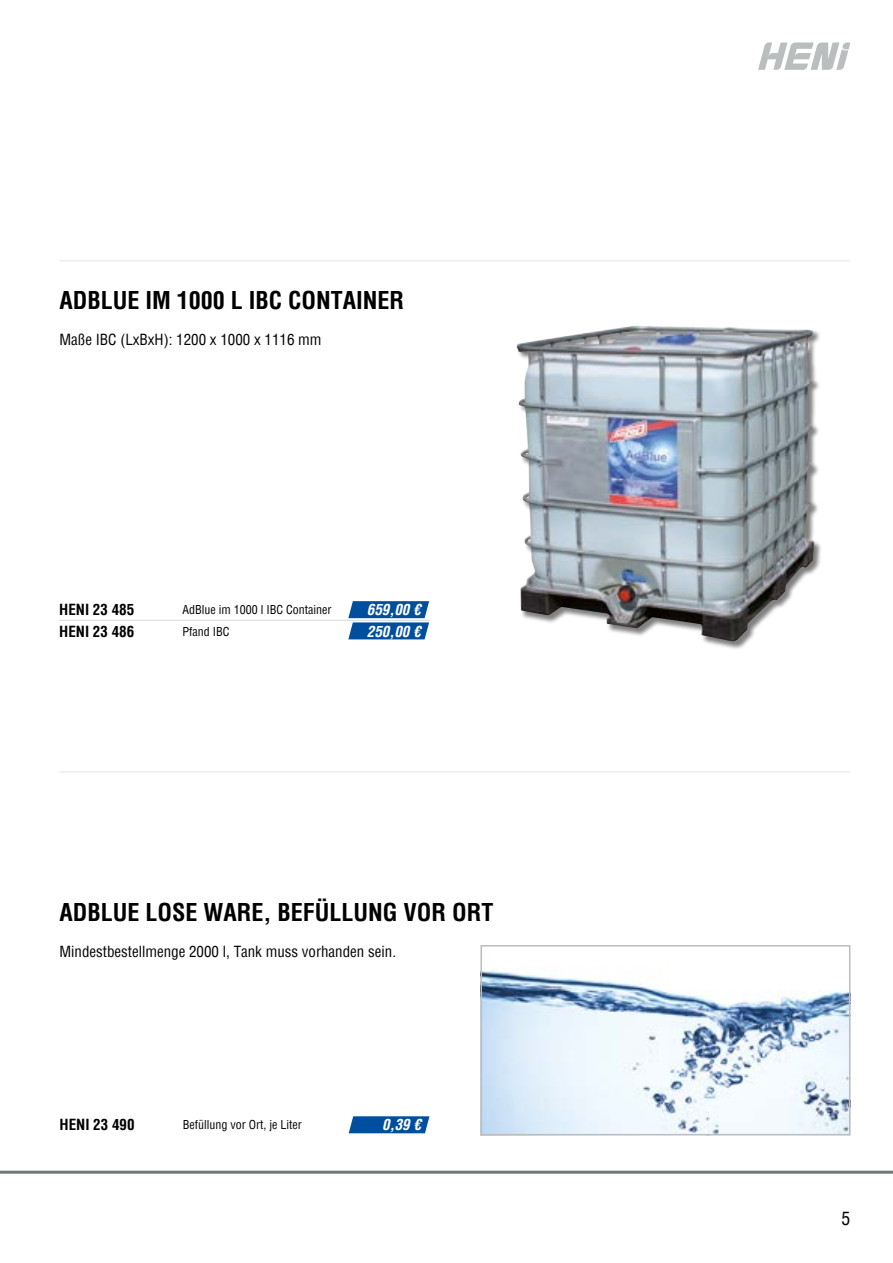
<style>
.page{position:relative;width:893px;height:1263px;background:#fff}
.page>*{position:absolute;margin:0;border:0;box-sizing:border-box;transform-origin:0 0}
.t1{font:700 condensed 24px "Helvetica";color:#000}
.t2{font:condensed 18px "Helvetica";color:#000}
.t3{font:condensed 15px "Helvetica";color:#000}
.t4{font:700 condensed 15px "Helvetica";color:#000}
.t5{font:italic 700 condensed 15px "Helvetica";color:#fff}
.t6{font:condensed 12px "Helvetica";color:#000}
</style>
<div class="page">
<hr style="left:0;top:1171px;width:893px;height:3px;background:#727777">
<svg style="left:758px;top:43px;width:92px;height:27px"></svg>
<hr style="left:60px;top:771px;width:790px;height:1px;background:#ebecec">
<hr style="left:60px;top:260px;width:790px;height:1px;background:#ebecec">
<img style="left:483px;top:971px;width:364px;height:161px">
<div style="left:480px;top:945px;width:370px;height:190px;border:2px solid #babebe"></div>
<div style="left:517px;top:326px;width:306px;height:324px;background:#000;opacity:.5"></div>
<img style="left:517px;top:326px;width:297px;height:315px">
<svg style="left:349px;top:1116px;width:80px;height:17px"></svg>
<svg style="left:348px;top:601px;width:81px;height:38px;background:#2468ac"></svg>
<hr style="left:59px;top:620px;width:102px;height:1px;background:#d6d9d9">
<svg style="left:161px;top:620px;width:17px;height:1px"></svg>
<hr style="left:178px;top:620px;width:175px;height:1px;background:#d6d9d9">
<hr style="left:353px;top:620px;width:76px;height:1px;background:#d6d9d9">
<h1 class="t1" style="left:60px;top:284px;width:346px">ADBLUE IM 1000 L IBC CONTAINER</h1>
<p class="t3" style="left:60px;top:329px;width:264px">Maße IBC (LxBxH): 1200 x 1000 x 1116 mm</p>
<p class="t4" style="left:59px;top:600px;width:76px">HENI 23 485</p>
<p class="t6" style="left:182px;top:602px;width:151px">AdBlue im 1000 l IBC Container</p>
<p class="t5" style="left:367px;top:600px;width:55px">659,00 €</p>
<p class="t4" style="left:59px;top:621px;width:76px">HENI 23 486</p>
<p class="t6" style="left:182px;top:623px;width:49px">Pfand IBC</p>
<p class="t5" style="left:367px;top:621px;width:55px">250,00 €</p>
<h1 class="t1" style="left:60px;top:896px;width:436px">ADBLUE LOSE WARE, BEFÜLLUNG VOR ORT</h1>
<p class="t3" style="left:60px;top:941px;width:338px">Mindestbestellmenge 2000 l, Tank muss vorhanden sein.</p>
<p class="t4" style="left:60px;top:1115px;width:77px">HENI 23 490</p>
<p class="t6" style="left:183px;top:1117px;width:120px">Befüllung vor Ort, je Liter</p>
<p class="t5" style="left:382px;top:1115px;width:40px">0,39 €</p>
<p class="t2" style="left:841px;top:1206px;width:10px">5</p>
</div>
